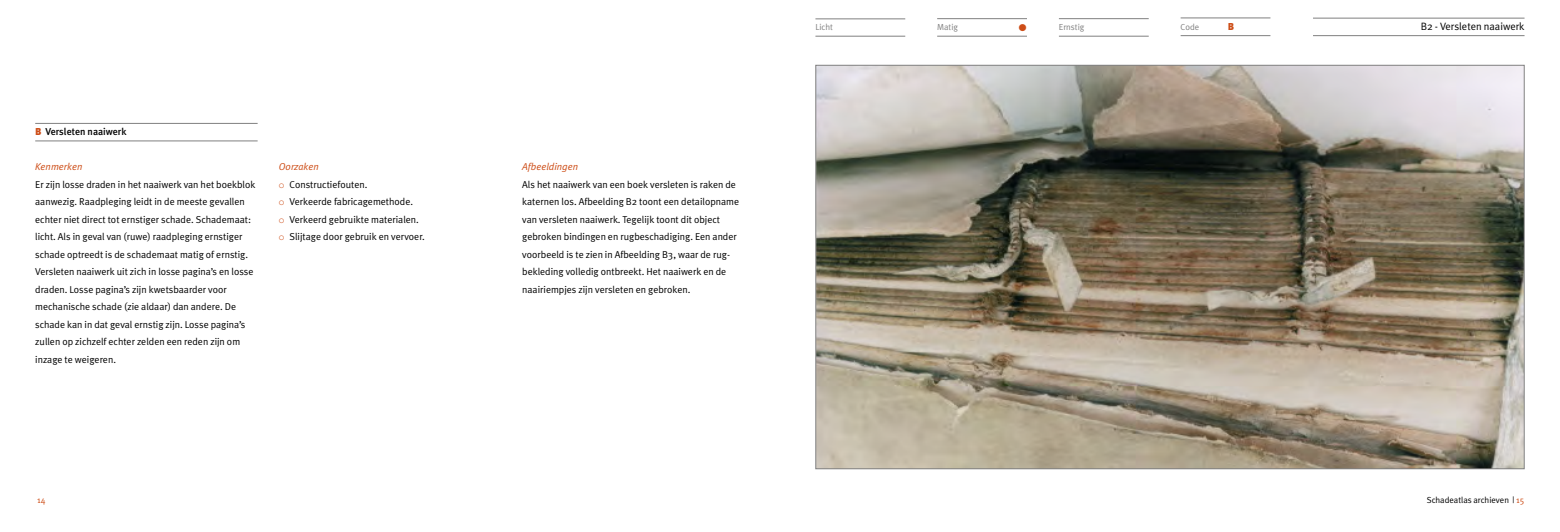
<style>
.page{position:relative;width:1560px;height:532px;background:#fff}
.page>*{position:absolute;margin:0;border:0;box-sizing:border-box;transform-origin:0 0}
.t1{font:10.62px "Meta Plus Normal";color:#000}
.t2{font:10px/17.5px "Meta Plus Normal";color:#000}
.t3{font:italic 10px "Meta Plus Normal";color:#cd4d17}
.t4{font:500 10px "Meta Plus";color:#000}
.t5{font:10px "European Pi Three";color:#cd4d17}
.t6{font:900 10px "Meta Plus";color:#cd4d17}
.t7{font:8.75px "Meta Plus Normal";color:#000}
.t8{font:8.75px "Meta Plus Normal";color:#808080}
.t9{font:8.75px "Meta Plus Normal";color:#cd4d17}
.s1{font-weight:900;color:#cd4d17}
.s2{color:#cd4d17}
</style>
<div class="page">
<hr style="left:35px;top:123px;width:222px;height:1px;background:#808080">
<hr style="left:35px;top:140px;width:222px;height:1px;background:#808080">
<img style="left:817px;top:67px;width:705px;height:400px">
<hr style="left:1312px;top:18px;width:212px;height:1px;background:#808080">
<hr style="left:1312px;top:35px;width:212px;height:1px;background:#808080">
<hr style="left:815px;top:19px;width:90px;height:1px;background:#808080">
<hr style="left:815px;top:36px;width:90px;height:1px;background:#808080">
<hr style="left:937px;top:18px;width:89px;height:1px;background:#808080">
<hr style="left:937px;top:36px;width:89px;height:1px;background:#808080">
<hr style="left:1058px;top:18px;width:90px;height:1px;background:#808080">
<hr style="left:1058px;top:36px;width:90px;height:1px;background:#808080">
<hr style="left:1180px;top:18px;width:90px;height:1px;background:#808080">
<hr style="left:1180px;top:35px;width:90px;height:1px;background:#808080">
<p class="t4" style="left:35px;top:126px;width:93px"><span class="s1">B</span> Versleten naaiwerk</p>
<p class="t3" style="left:35px;top:161px;width:49px">Kenmerken</p>
<p class="t2" style="left:35px;top:175px;width:222px">Er zijn losse draden in het naaiwerk van het boekblok aanwezig. Raadpleging leidt in de meeste gevallen echter niet direct tot ernstiger schade. Schademaat: licht. Als in geval van (ruwe) raadpleging ernstiger schade optreedt is de schademaat matig of ernstig.<br>Versleten naaiwerk uit zich in losse pagina’s en losse draden. Losse pagina’s zijn kwetsbaarder voor mechanische schade (zie aldaar) dan andere. De schade kan in dat geval ernstig zijn. Losse pagina’s zullen op zichzelf echter zelden een reden zijn om inzage te weigeren.</p>
<p class="t3" style="left:279px;top:161px;width:42px">Oorzaken</p>
<p class="t2" style="left:289px;top:175px;width:137px">Constructiefouten.<br>Verkeerde fabricagemethode.<br>Verkeerd gebruikte materialen.<br>Slijtage door gebruik en vervoer.</p>
<p class="t9" style="left:37px;top:494px;width:10px">14</p>
<p class="t3" style="left:522px;top:161px;width:57px">Afbeeldingen</p>
<p class="t2" style="left:522px;top:175px;width:218px">Als het naaiwerk van een boek versleten is raken de katernen los. Afbeelding B2 toont een detailopname van versleten naaiwerk. Tegelijk toont dit object gebroken bindingen en rugbeschadiging. Een ander voorbeeld is te zien in Afbeelding B3, waar de rug&shy;bekleding volledig ontbreekt. Het naaiwerk en de naairiempjes zijn versleten en gebroken.</p>
<p class="t8" style="left:815px;top:22px;width:19px">Licht</p>
<p class="t8" style="left:937px;top:22px;width:22px">Matig</p>
<p class="t8" style="left:1058px;top:22px;width:27px">Ernstig</p>
<p class="t8" style="left:1180px;top:22px;width:20px">Code</p>
<p class="t1" style="left:1420px;top:20px;width:105px">B2 - Versleten naaiwerk</p>
<p class="t5" style="left:1018px;top:21px;width:10px">-</p>
<p class="t6" style="left:1227px;top:21px;width:8px">B</p>
<p class="t7" style="left:1426px;top:494px;width:99px">Schadeatlas archieven | <span class="s2">15</span></p>
</div>
